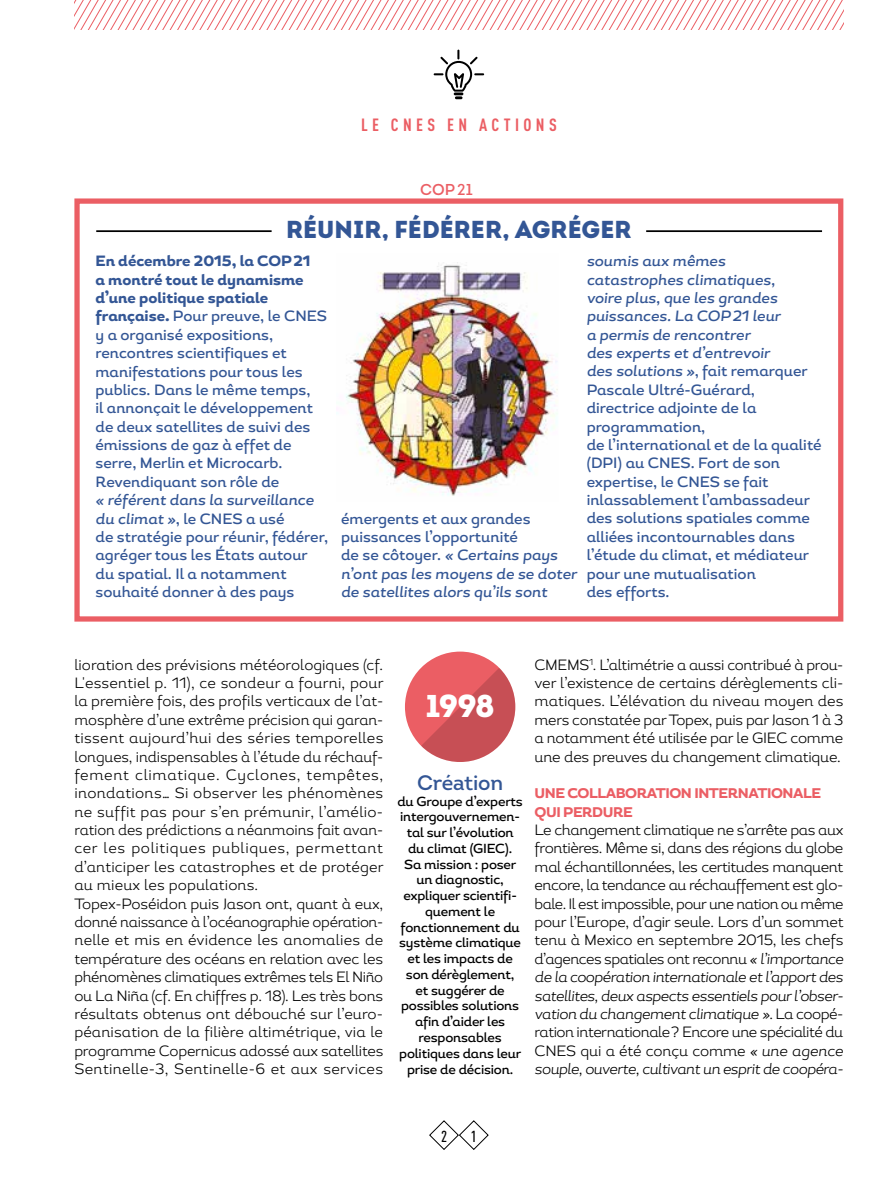
<style>
.page{position:relative;width:893px;height:1191px;background:#fff}
.page>*{position:absolute;margin:0;border:0;box-sizing:border-box;transform-origin:0 0}
.t1{font:900 31.5px "Intro";color:#fff}
.t2{font:900 24.5px "Intro";color:#335695}
.t3{font:21px "Intro";letter-spacing:-.01em;color:#335695}
.t4{font:700 17.5px "DIN Cond";letter-spacing:.25em;color:#eb5e64}
.t5{font:15.75px "Intro";color:#eb5e64}
.t6{font:500 15.75px "DIN Cond";color:#000}
.t7{font:300 14.88px/18.4px "Magallanes";color:#000;text-align:justify}
.t8{font:500 14.88px/18.4px "Magallanes";color:#335695}
.t9{font:italic 500 14.88px/18.4px "Magallanes";color:#335695}
.t10{font:800 14px/18.4px "Magallanes";letter-spacing:-.03em;color:#eb5e64}
.t11{font:500 13.12px/15.8px "Magallanes";letter-spacing:-.015em;color:#000;text-align:center}
.s1{font-weight:800}
.s2{font-style:italic}
.s3{font-style:normal}
</style>
<div class="page">
<svg style="left:434px;top:50px;width:50px;height:49px"></svg>
<svg style="left:74px;top:0;width:769px;height:30px"></svg>
<svg style="left:429px;top:1120px;width:60px;height:30px"></svg>
<div style="left:405px;top:651px;width:110px;height:111px;background:#eb5e64;border-radius:50%"></div>
<svg style="left:421px;top:668px;width:95px;height:94px"></svg>
<div style="left:74px;top:198px;width:769px;height:423px;background:#fff;border:5px solid #eb5e64"></div>
<img style="left:346px;top:262px;width:212px;height:234px">
<hr style="left:96px;top:230px;width:176px;height:2px;background:#000">
<hr style="left:646px;top:230px;width:176px;height:2px;background:#000">
<p class="t4" style="left:361px;top:114px;width:197px">LE CNES EN ACTIONS</p>
<p class="t5" style="left:420px;top:179px;width:54px">COP21</p>
<h2 class="t2" style="left:286px;top:213px;width:347px">RÉUNIR, FÉDÉRER, AGRÉGER</h2>
<p class="t8" style="left:95px;top:252px;width:233px"><span class="s1">En décembre 2015, la COP21<br>a montré tout le dynamisme d’une politique spatiale française.</span> Pour preuve, le CNES y a organisé expositions, rencontres scientifiques et manifestations pour tous les publics. Dans le même temps,<br>il annonçait le développement de deux satellites de suivi des émissions de gaz à effet de serre, Merlin et Microcarb.<br>Revendiquant son rôle de</p>
<p class="t8" style="left:95px;top:491px;width:234px"><span class="s2">« référent dans la surveillance du climat »</span>, le CNES a usé<br>de stratégie pour réunir, fédérer, agréger tous les États autour du spatial. Il a notamment souhaité donner à des pays</p>
<p class="t8" style="left:587px;top:252px;width:237px"><span class="s2">soumis aux mêmes catastrophes climatiques,<br>voire plus, que les grandes puissances. La COP21 leur<br>a permis de rencontrer<br>des experts et d’entrevoir<br>des solutions »</span>, fait remarquer<br>Pascale Ultré-Guérard, directrice adjointe de la programmation,<br>de l’international et de la qualité (DPI) au CNES. Fort de son expertise, le CNES se fait inlassablement l’ambassadeur des solutions spatiales comme alliées incontournables dans l’étude du climat, et médiateur pour une mutualisation<br>des efforts.</p>
<p class="t9" style="left:341px;top:509px;width:237px"><span class="s3">émergents et aux grandes puissances l’opportunité<br>de se côtoyer.</span> « Certains pays n’ont pas les moyens de se doter de satellites alors qu’ils sont</p>
<p class="t7" style="left:74px;top:655px;width:311px;text-align:left">lioration des prévisions météorologiques (cf.<br>L'essentiel p. 11), ce sondeur a fourni, pour la première fois, des profils verticaux de l’at&shy;mosphère d’une extrême précision qui garan&shy;tissent aujourd’hui des séries temporelles longues, indispensables à l’étude du réchauf&shy;fement climatique. Cyclones, tempêtes, inondations… Si observer les phénomènes ne suffit pas pour s’en prémunir, l’amélio&shy;ration des prédictions a néanmoins fait avan&shy;cer les politiques publiques, permettant d’anticiper les catastrophes et de protéger au mieux les populations.<br>Topex-Poséidon puis Jason ont, quant à eux, donné naissance à l’océanographie opération&shy;nelle et mis en évidence les anomalies de température des océans en relation avec les phénomènes climatiques extrêmes tels El Niño ou La Niña (cf. En chiffres p. 18). Les très bons résultats obtenus ont débouché sur l’euro&shy;péanisation de la filière altimétrique, via le programme Copernicus adossé aux satellites Sentinelle-3, Sentinelle-6 et aux services</p>
<p class="t7" style="left:535px;top:655px;width:310px">CMEMS<sup>1</sup>. L’altimétrie a aussi contribué à prou&shy;ver l’existence de certains dérèglements cli&shy;matiques. L’élévation du niveau moyen des mers constatée par Topex, puis par Jason 1 à 3 a notamment été utilisée par le GIEC comme une des preuves du changement climatique.</p>
<h1 class="t1" style="left:425px;top:685px;width:71px">1998</h1>
<h3 class="t3" style="left:417px;top:769px;width:88px">Création</h3>
<p class="t11" style="left:397px;top:793px;width:127px">du Groupe d’experts intergouvernemen&shy;tal sur l’évolution du climat (GIEC).<br>Sa mission : poser un diagnostic, expliquer scientifi&shy;quement le fonctionnement du système climatique et les impacts de son dérèglement,<br>et suggérer de possibles solutions afin d’aider les responsables politiques dans leur prise de décision.</p>
<p class="t10" style="left:535px;top:785px;width:288px">UNE COLLABORATION INTERNATIONALE<br>QUI PERDURE</p>
<p class="t7" style="left:535px;top:821px;width:310px">Le changement climatique ne s’arrête pas aux frontières. Même si, dans des régions du globe mal échantillonnées, les certitudes manquent encore, la tendance au réchauffement est glo&shy;bale. Il est impossible, pour une nation ou même pour l’Europe, d’agir seule. Lors d’un sommet tenu à Mexico en septembre 2015, les chefs d’agences spatiales ont reconnu <span class="s2">« l’importance de la coopération internationale et l’apport des satellites, deux aspects essentiels pour l’obser&shy;vation du changement climatique »</span>. La coopé&shy;ration internationale? Encore une spécialité du CNES qui a été conçu comme <span class="s2">« une agence souple, ouverte, cultivant un esprit de coopéra-</span></p>
<p class="t6" style="left:441px;top:1126px;width:8px">2</p>
<p class="t6" style="left:471px;top:1126px;width:8px">1</p>
</div>
